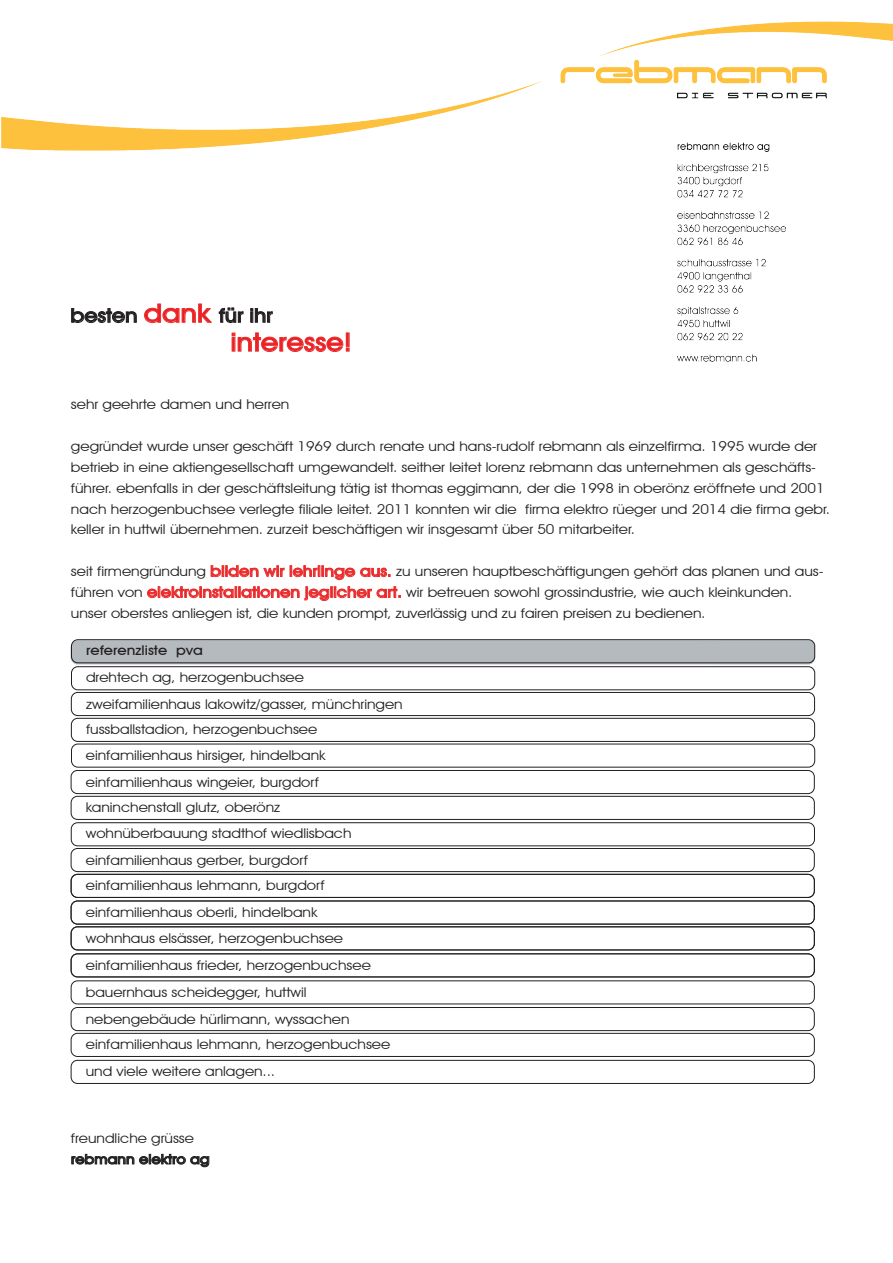
<style>
.page{position:relative;width:893px;height:1263px;background:#fff}
.page>*{position:absolute;margin:0;border:0;box-sizing:border-box;transform-origin:0 0}
.t1{font:500 25.5px "Avant Garde IT Cby BT";color:#ee1d23;scale:1.12 1}
.t2{font:500 19.2px "Avant Garde IT Cby BT";color:#231f20;scale:1.12 1}
.t3{font:13.5px/21px "Avant Garde IT Cby BT";color:#231f20;scale:1.12 1}
.t4{font:500 13.5px "Avant Garde IT Cby BT";color:#231f20;scale:1.12 1}
.s1{font-size:25.5px;color:#ee1d23}
.s2{color:#232021}
.s3{font-weight:500;font-size:15px;color:#ee1d23}
</style>
<div class="page">
<img style="left:1px;top:21px;width:892px;height:1147px">
<h2 class="t2" style="left:70px;top:304px;width:182px">besten <span class="s1">dank</span> für ihr</h2>
<h1 class="t1" style="left:231px;top:327px;width:110px">interesse!</h1>
<p class="t3" style="left:71px;top:393px;width:196px">sehr geehrte damen und herren</p>
<p class="t3" style="left:71px;top:435px;width:679px">gegründet wurde unser geschäft 1969 durch renate und hans-rudolf rebmann als einzelfirma. 1995 wurde der betrieb in eine <span class="s2">aktiengesellschaft</span> umgewandelt. seither leitet lorenz rebmann das unternehmen als geschäfts&shy;führer. ebenfalls in der geschäftsleitung tätig ist thomas eggimann, der die 1998 in oberönz eröffnete und 2001 nach herzogenbuchsee verlegte filiale leitet. 2011 konnten wir die firma elektro rüeger und 2014 die firma gebr. keller in huttwil übernehmen. zurzeit beschäftigen wir insgesamt über 50 mitarbeiter.</p>
<p class="t3" style="left:71px;top:561px;width:673px">seit firmengründung <span class="s3">bilden wir lehrlinge aus.</span> zu unseren hauptbeschäftigungen gehört das planen und aus&shy;führen von <span class="s3">elektroinstallationen jeglicher art.</span> wir betreuen sowohl grossindustrie, wie auch kleinkunden. unser oberstes anliegen ist, die kunden prompt, zuverlässig und zu fairen preisen zu bedienen.</p>
<p class="t4" style="left:86px;top:642px;width:106px">referenzliste pva</p>
<p class="t3" style="left:86px;top:664px;width:284px;line-height:26px">drehtech ag, herzogenbuchsee zweifamilienhaus lakowitz/gasser, münchringen fussballstadion, herzogenbuchsee</p>
<p class="t3" style="left:86px;top:742px;width:215px;line-height:26px">einfamilienhaus hirsiger, hindelbank einfamilienhaus wingeier, burgdorf kaninchenstall glutz, oberönz</p>
<p class="t3" style="left:86px;top:820px;width:239px;line-height:26.5px">wohnüberbauung stadthof wiedlisbach einfamilienhaus gerber, burgdorf</p>
<p class="t3" style="left:86px;top:902px;width:208px">einfamilienhaus oberli, hindelbank</p>
<p class="t3" style="left:86px;top:875px;width:215px">einfamilienhaus lehmann, burgdorf</p>
<p class="t3" style="left:86px;top:924px;width:256px;line-height:27px">wohnhaus elsässer, herzogenbuchsee einfamilienhaus frieder, herzogenbuchsee</p>
<p class="t3" style="left:86px;top:978px;width:237px;line-height:27px">bauernhaus scheidegger, huttwil nebengebäude hürlimann, wyssachen</p>
<p class="t3" style="left:86px;top:1031px;width:273px;line-height:27px">einfamilienhaus lehmann, herzogenbuchsee und viele weitere anlagen...</p>
<p class="t3" style="left:71px;top:1127px;width:111px">freundliche grüsse</p>
<p class="t4" style="left:71px;top:1151px;width:125px">rebmann elektro ag</p>
</div>
